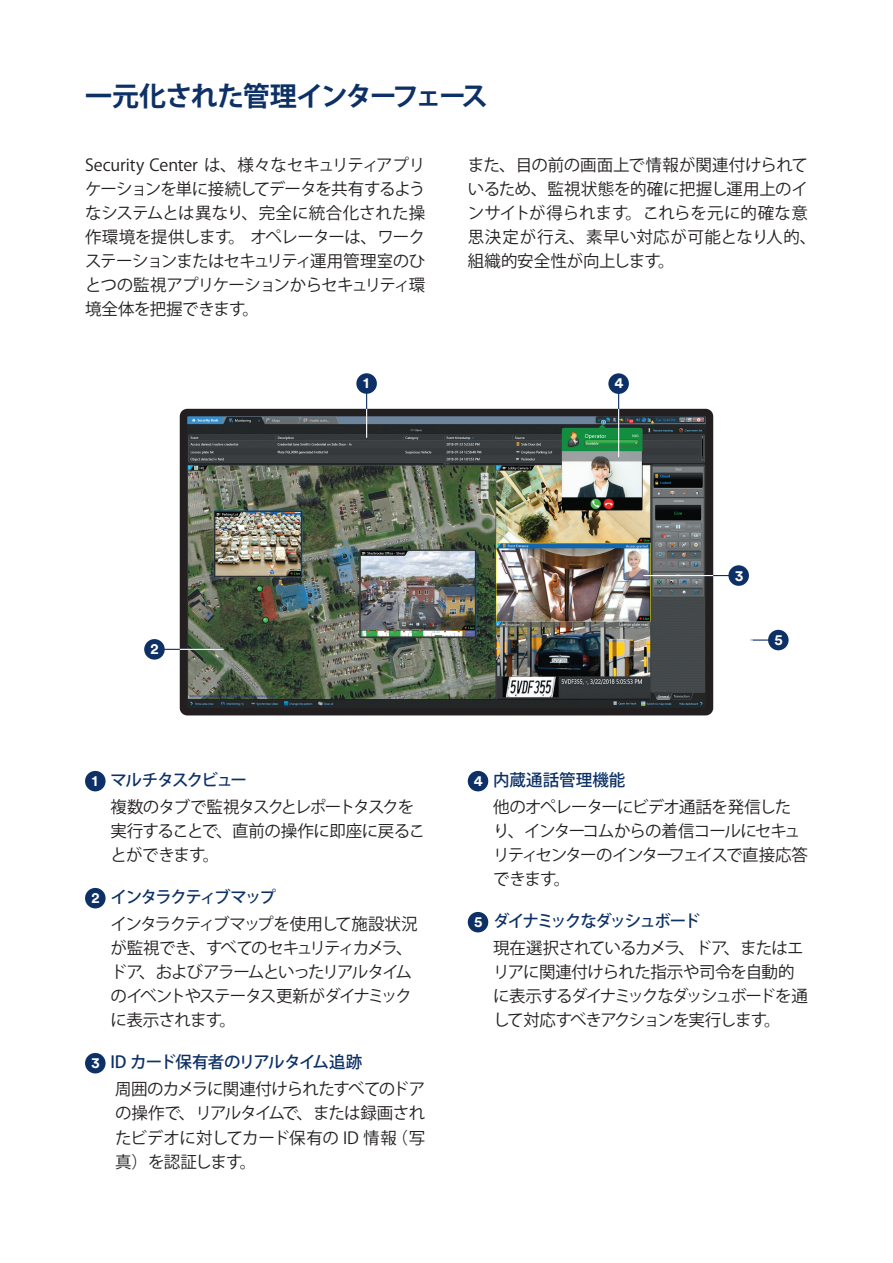
<style>
.page{position:relative;width:893px;height:1263px;background:#fff}
.page>*{position:absolute;margin:0;border:0;box-sizing:border-box;transform-origin:0 0}
.t1{font:700 27px "Koz Go Pr 6 N";letter-spacing:-.05em;color:#0d3166}
.t2{font:16.5px/24px "Koz Go Pr 6 N";letter-spacing:-.045em;color:#231f20}
.t3{font:16.5px/27.5px "Koz Go Pr 6 N";letter-spacing:-.09em;color:#231f20}
.t4{font:16.5px/24px "Koz Go Pr 6 N";letter-spacing:-.005em;color:#231f20}
.t5{font:16.5px/24px "Koz Go Pr 6 N";letter-spacing:-.07em;color:#231f20}
.t6{font:700 15px "Circular Pro";color:#fff}
.s1{font-family:"Circular Pro";font-weight:700;font-size:15px;color:#fff}
.s2{font-weight:500;color:#0d3166}
</style>
<div class="page">
<img style="left:189px;top:418px;width:515px;height:288px">
<div style="left:180px;top:409px;width:533px;height:306px;border:8px solid #231f20;border-radius:4px"></div>
<div style="left:356px;top:373px;width:21px;height:21px;background:#0d3166;border-radius:50%"></div>
<hr style="left:163px;top:649px;width:60px;height:1px;background:#0d3166">
<hr style="left:180px;top:649px;width:44px;height:1px;background:#fff">
<div style="left:144px;top:639px;width:21px;height:21px;background:#0d3166;border-radius:50%"></div>
<hr style="left:678px;top:575px;width:51px;height:1px;background:#0d3166">
<hr style="left:643px;top:575px;width:70px;height:1px;background:#fff">
<div style="left:728px;top:565px;width:21px;height:21px;background:#0d3166;border-radius:50%"></div>
<svg style="left:753px;top:639px;width:15px;height:2px"></svg>
<div style="left:768px;top:630px;width:21px;height:20px;background:#0d3166;border-radius:50%"></div>
<svg style="left:366px;top:394px;width:1px;height:44px"></svg>
<div style="left:85px;top:771px;width:21px;height:20px;background:#0d3166;border-radius:50%"></div>
<div style="left:85px;top:888px;width:21px;height:20px;background:#0d3166;border-radius:50%"></div>
<div style="left:85px;top:1053px;width:21px;height:20px;background:#0d3166;border-radius:50%"></div>
<div style="left:468px;top:771px;width:20px;height:20px;background:#0d3166;border-radius:50%"></div>
<div style="left:468px;top:912px;width:20px;height:20px;background:#0d3166;border-radius:50%"></div>
<svg style="left:618px;top:394px;width:1px;height:15px"></svg>
<hr style="left:618px;top:409px;width:1px;height:48px;background:#fff">
<div style="left:608px;top:373px;width:21px;height:21px;background:#0d3166;border-radius:50%"></div>
<h1 class="t1" style="left:85px;top:81px;width:404px">一元化された管理インターフェース</h1>
<p class="t2" style="left:85px;top:154px;width:342px;text-align:justify">Security Center は、様々なセキュリティアプリケーションを単に接続してデータを共有するようなシステムとは異なり、完全に統合化された操作環境を提供します。 オペレーターは、ワークステーションまたはセキュリティ運用管理室のひとつの監視アプリケーションからセキュリティ環境全体を把握できます。</p>
<p class="t4" style="left:468px;top:154px;width:350px">また、目の前の画面上で情報が関連付けられているため、監視状態を的確に把握し運用上のインサイトが得られます。これらを元に的確な意思決定が行え、素早い対応が可能となり人的、組織的安全性が向上します。</p>
<p class="t6" style="left:363px;top:372px;width:7px">1</p>
<p class="t6" style="left:614px;top:373px;width:10px">4</p>
<p class="t6" style="left:151px;top:638px;width:10px">2</p>
<p class="t3" style="left:111px;top:766px;width:305px;text-indent:-19px"><span class="s1">1</span> <span class="s2">マルチタスクビュー<br></span>複数のタブで監視タスクとレポートタスクを</p>
<p class="t2" style="left:111px;top:820px;width:316px">実行することで、直前の操作に即座に戻ることができます。</p>
<p class="t3" style="left:111px;top:883px;width:309px;text-indent:-19px"><span class="s1">2</span> <span class="s2">インタラクティブマップ<br></span>インタラクティブマップを使用して施設状況</p>
<p class="t2" style="left:111px;top:937px;width:303px;text-align:justify">が監視でき、すべてのセキュリティカメラ、ドア、およびアラームといったリアルタイムのイベントやステータス更新がダイナミックに表示されます。</p>
<p class="t2" style="left:115px;top:1048px;width:312px;line-height:27.5px;text-indent:-23px"><span class="s1">3</span> <span class="s2">ID カード保有者のリアルタイム追跡<br></span>周囲のカメラに関連付けられたすべてのドア</p>
<p class="t2" style="left:115px;top:1102px;width:312px;text-align:justify">の操作で、リアルタイムで、または録画されたビデオに対してカード保有の ID 情報（写真）を認証します。</p>
<p class="t6" style="left:735px;top:565px;width:10px">3</p>
<p class="t6" style="left:774px;top:629px;width:10px">5</p>
<p class="t2" style="left:493px;top:766px;width:300px;line-height:27.5px;text-indent:-19px"><span class="s1">4</span> <span class="s2">内蔵通話管理機能<br></span>他のオペレーターにビデオ通話を発信した</p>
<p class="t3" style="left:493px;top:820px;width:316px;line-height:24px">り、インターコムからの着信コールにセキュリティセンターのインターフェイスで直接応答できます。</p>
<p class="t2" style="left:493px;top:907px;width:312px;line-height:27.5px;text-indent:-19px"><span class="s1">5</span> <span class="s2">ダイナミックなダッシュボード<br></span>現在選択されているカメラ、ドア、またはエ</p>
<p class="t5" style="left:493px;top:961px;width:316px">リアに関連付けられた指示や司令を自動的に表示するダイナミックなダッシュボードを通して対応すべきアクションを実行します。</p>
</div>
